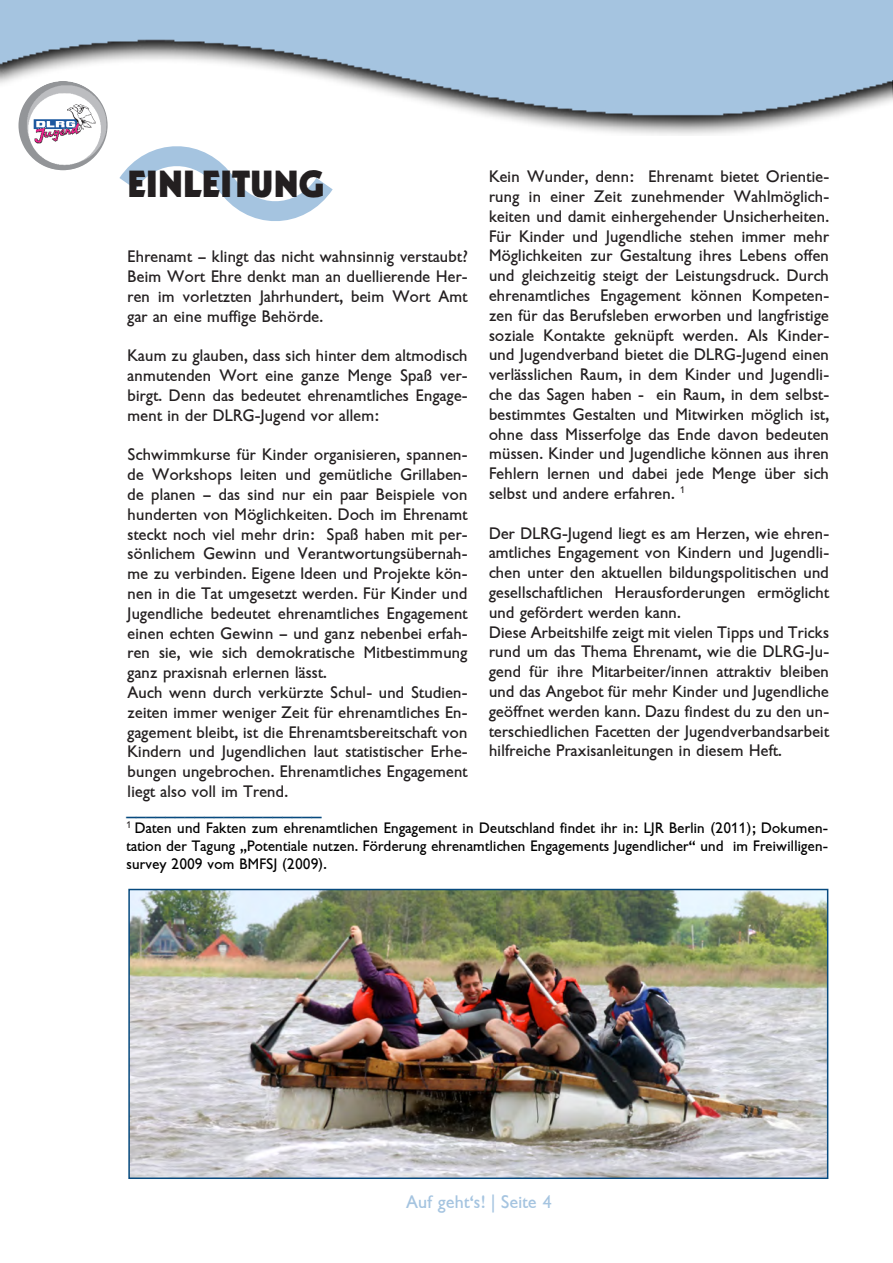
<style>
.page{position:relative;width:893px;height:1263px;background:#fff}
.page>*{position:absolute;margin:0;border:0;box-sizing:border-box;transform-origin:0 0}
._1_Kapitelüberschrif{font:700 37.5px "DLRG Jugend Titel";color:#231f20}
.t1{font:19.5px "DLRG Jugend Text";color:#074a7e}
.t2{font:18px "DLRG Jugend Text";color:#a5c4e0}
.t3{font:16.5px/19.8px "DLRG Jugend Text";color:#231f20;text-align:justify}
.t4{font:15px/18px "DLRG Jugend Text";color:#000;text-align:justify}
</style>
<div class="page">
<img style="left:19px;top:135px;width:88px;height:35px">
<svg style="left:100px;top:147px;width:233px;height:74px"></svg>
<img style="left:131px;top:892px;width:694px;height:284px">
<div style="left:128px;top:889px;width:700px;height:290px;border:2px solid #074a7e"></div>
<img style="left:0;top:38px;width:892px;height:97px">
<img style="left:892px;top:38px;width:1px;height:63px">
<div style="left:0;top:0;width:893px;height:38px;background:#a5c4e0"></div>
<p class="_1_Kapitelüberschrif" style="left:128px;top:163px;width:198px">EINLEITUNG</p>
<p class="t3" style="left:128px;top:247px;width:342px">Ehrenamt – klingt das nicht wahnsinnig verstaubt?<br>Beim Wort Ehre denkt man an duellierende Her&shy;ren im vorletzten Jahrhundert, beim Wort Amt gar an eine muffige Behörde.</p>
<p class="t3" style="left:128px;top:346px;width:342px">Kaum zu glauben, dass sich hinter dem altmodisch anmutenden Wort eine ganze Menge Spaß ver&shy;birgt. Denn das bedeutet ehrenamtliches Engage&shy;ment in der DLRG-Jugend vor allem:</p>
<p class="t3" style="left:128px;top:445px;width:342px">Schwimmkurse für Kinder organisieren, spannen&shy;de Workshops leiten und gemütliche Grillaben&shy;de planen – das sind nur ein paar Beispiele von hunderten von Möglichkeiten. Doch im Ehrenamt steckt noch viel mehr drin: Spaß haben mit per&shy;sönlichem Gewinn und Verantwortungsübernah&shy;me zu verbinden. Eigene Ideen und Projekte kön&shy;nen in die Tat umgesetzt werden. Für Kinder und Jugendliche bedeutet ehrenamtliches Engagement einen echten Gewinn – und ganz nebenbei erfah&shy;ren sie, wie sich demokratische Mitbestimmung ganz praxisnah erlernen lässt.</p>
<p class="t3" style="left:128px;top:683px;width:342px">Auch wenn durch verkürzte Schul- und Studien&shy;zeiten immer weniger Zeit für ehrenamtliches En&shy;gagement bleibt, ist die Ehrenamtsbereitschaft von Kindern und Jugendlichen laut statistischer Erhe&shy;bungen ungebrochen. Ehrenamtliches Engagement liegt also voll im Trend.</p>
<p class="t3" style="left:489px;top:167px;width:342px">Kein Wunder, denn: Ehrenamt bietet Orientie&shy;rung in einer Zeit zunehmender Wahlmöglich&shy;keiten und damit einhergehender Unsicherheiten.<br>Für Kinder und Jugendliche stehen immer mehr Möglichkeiten zur Gestaltung ihres Lebens offen und gleichzeitig steigt der Leistungsdruck. Durch ehrenamtliches Engagement können Kompeten&shy;zen für das Berufsleben erworben und langfristige soziale Kontakte geknüpft werden. Als Kinder&shy;und Jugendverband bietet die DLRG-Jugend einen verlässlichen Raum, in dem Kinder und Jugendli&shy;che das Sagen haben - ein Raum, in dem selbst&shy;bestimmtes Gestalten und Mitwirken möglich ist, ohne dass Misserfolge das Ende davon bedeuten müssen. Kinder und Jugendliche können aus ihren Fehlern lernen und dabei jede Menge über sich selbst und andere erfahren. <sup>1</sup></p>
<p class="t3" style="left:489px;top:523px;width:342px">Der DLRG-Jugend liegt es am Herzen, wie ehren&shy;amtliches Engagement von Kindern und Jugendli&shy;chen unter den aktuellen bildungspolitischen und gesellschaftlichen Herausforderungen ermöglicht und gefördert werden kann.</p>
<p class="t3" style="left:489px;top:622px;width:342px">Diese Arbeitshilfe zeigt mit vielen Tipps und Tricks rund um das Thema Ehrenamt, wie die DLRG-Ju&shy;gend für ihre Mitarbeiter/innen attraktiv bleiben und das Angebot für mehr Kinder und Jugendliche geöffnet werden kann. Dazu findest du zu den un&shy;terschiedlichen Facetten der Jugendverbandsarbeit hilfreiche Praxisanleitungen in diesem Heft.</p>
<p class="t1" style="left:126px;top:795px;width:196px">____________________</p>
<p class="t4" style="left:126px;top:819px;width:703px"><sup>1</sup> Daten und Fakten zum ehrenamtlichen Engagement in Deutschland findet ihr in: LJR Berlin (2011); Dokumen&shy;tation der Tagung „Potentiale nutzen. Förderung ehrenamtlichen Engagements Jugendlicher“ und im Freiwilligen&shy;survey 2009 vom BMFSJ (2009).</p>
<p class="t2" style="left:406px;top:1191px;width:147px">Auf geht‘s! | Seite 4</p>
</div>
